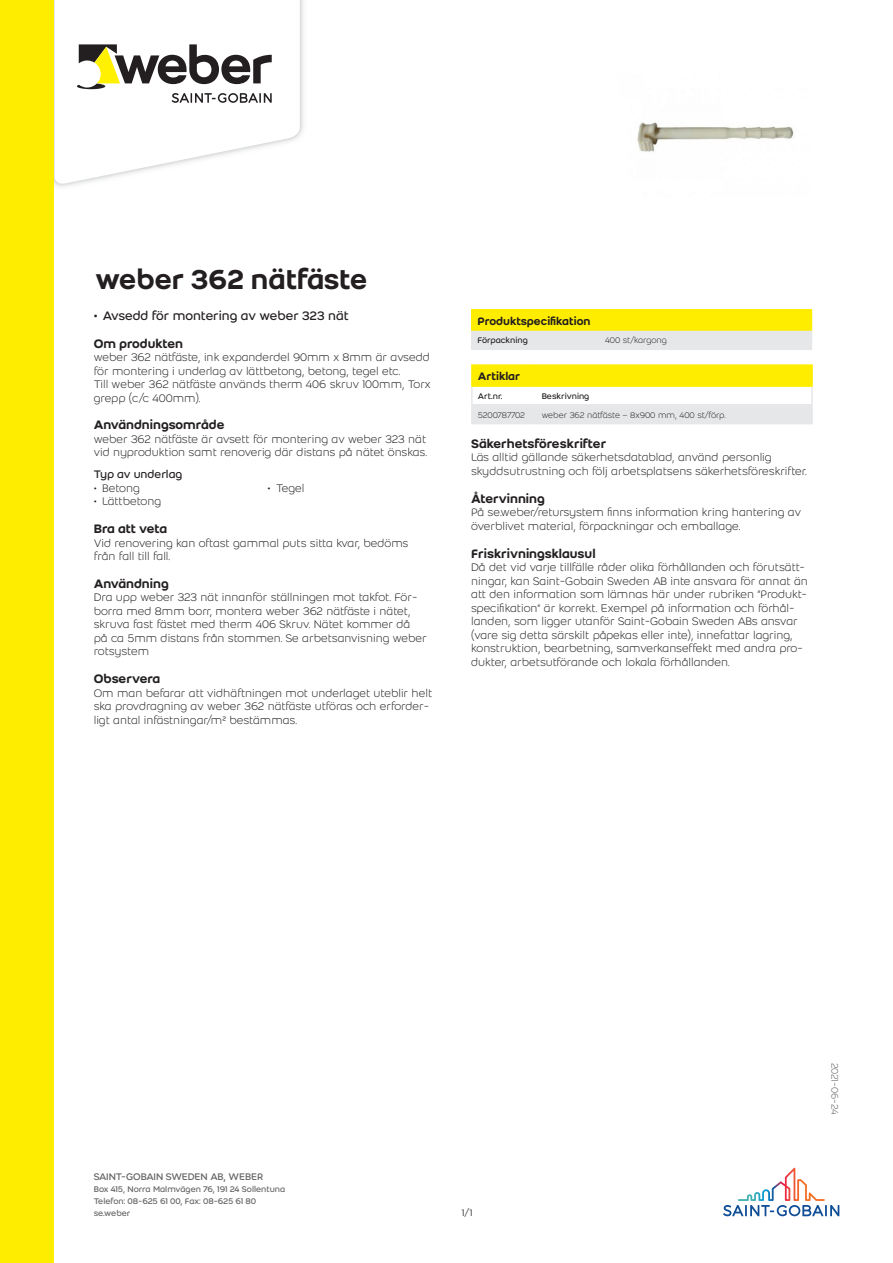
<style>
.page{position:relative;width:893px;height:1263px;background:#fff}
.page>*{position:absolute;margin:0;border:0;box-sizing:border-box;transform-origin:0 0}
.Product_name{font:500 30px "Weber";letter-spacing:-.01em;color:#231f20}
.Second_header{font:500 13.5px "Weber";color:#231f20}
.t1{font:13.5px "Weber";color:#231f20}
.Second_header-2{font:500 13.5px "Weber";letter-spacing:-.02em;color:#231f20}
.Body_text{font:300 12px/13.5px "Weber";color:#231f20}
.header_1{font:500 12px "Weber";color:#231f20}
.Second_sub-header{font:12px "Weber";color:#231f20}
.column_header_1_colu{font:500 12px "Weber";color:#231f20}
.t2{font:10.5px "Weber";letter-spacing:-.01em;color:#636366}
.Last_modification_da{font:300 10.5px "Weber";letter-spacing:-.02em;color:#636366}
.t3{font:9px/12px "Weber";letter-spacing:-.005em;color:#636366}
.column_2{font:300 9px "Weber";color:#231f20}
.column_header_2_colu{font:9px "Weber";color:#231f20}
.column_1{font:9px "Weber";color:#231f20}
.column_1-2{font:300 9px "Weber";letter-spacing:-.02em;color:#231f20}
</style>
<div class="page">
<img style="left:54px;top:0;width:250px;height:187px">
<svg style="left:55px;top:0;width:245px;height:186px"></svg>
<svg style="left:77px;top:44px;width:195px;height:59px"></svg>
<div style="left:0;top:0;width:54px;height:1263px;background:#ffed00"></div>
<svg style="left:723px;top:1168px;width:116px;height:48px"></svg>
<hr style="left:471px;top:349px;width:128px;height:1px;background:#e6e7e9">
<svg style="left:471px;top:310px;width:341px;height:39px;background:#f3ea6d"></svg>
<hr style="left:599px;top:349px;width:213px;height:1px;background:#e6e7e9">
<hr style="left:471px;top:364px;width:65px;height:2px;background:#ffed00">
<hr style="left:536px;top:364px;width:277px;height:2px;background:#ffed00">
<svg style="left:471px;top:365px;width:342px;height:58px"></svg>
<hr style="left:471px;top:423px;width:65px;height:1px;background:#e6e7e9">
<hr style="left:536px;top:423px;width:277px;height:1px;background:#e6e7e9">
<img style="left:637px;top:122px;width:157px;height:30px">
<p class="Product_name" style="left:95px;top:257px;width:274px">weber 362 nätfäste</p>
<p class="t1" style="left:94px;top:306px;width:257px">• Avsedd för montering av weber 323 nät</p>
<p class="Second_header" style="left:94px;top:333px;width:91px">Om produkten</p>
<p class="Body_text" style="left:94px;top:350px;width:338px">weber 362 nätfäste, ink expanderdel 90mm x 8mm är avsedd för montering i underlag av lättbetong, betong, tegel etc.<br>Till weber 362 nätfäste används therm 406 skruv 100mm, Torx grepp (c/c 400mm).</p>
<p class="Second_header" style="left:94px;top:415px;width:132px">Användningsområde</p>
<p class="Body_text" style="left:94px;top:432px;width:335px">weber 362 nätfäste är avsett för montering av weber 323 nät vid nyproduktion samt renoverig där distans på nätet önskas.</p>
<p class="Second_sub-header" style="left:94px;top:466px;width:90px">Typ av underlag</p>
<p class="Body_text" style="left:94px;top:481px;width:48px">• Betong</p>
<p class="Body_text" style="left:94px;top:494px;width:69px">• Lättbetong</p>
<p class="Body_text" style="left:268px;top:481px;width:38px">• Tegel</p>
<p class="Second_header-2" style="left:94px;top:519px;width:75px">Bra att veta</p>
<p class="Body_text" style="left:94px;top:536px;width:316px">Vid renovering kan oftast gammal puts sitta kvar, bedöms från fall till fall.</p>
<p class="Second_header" style="left:94px;top:574px;width:77px">Användning</p>
<p class="Body_text" style="left:94px;top:590px;width:334px">Dra upp weber 323 nät innanför ställningen mot takfot. För&shy;borra med 8mm borr, montera weber 362 nätfäste i nätet, skruva fast fästet med therm 406 Skruv. Nätet kommer då på ca 5mm distans från stommen. Se arbetsanvisning weber rotsystem</p>
<p class="Second_header" style="left:94px;top:669px;width:68px">Observera</p>
<p class="Body_text" style="left:94px;top:686px;width:340px">Om man befarar att vidhäftningen mot underlaget uteblir helt ska provdragning av weber 362 nätfäste utföras och erforder&shy;ligt antal infästningar/m² bestämmas.</p>
<p class="header_1" style="left:477px;top:312px;width:114px">Produktspecifikation</p>
<p class="column_1" style="left:477px;top:334px;width:52px">Förpackning</p>
<p class="column_2" style="left:605px;top:334px;width:63px">400 st/kargong</p>
<p class="column_header_1_colu" style="left:478px;top:367px;width:44px">Artiklar</p>
<p class="column_header_2_colu" style="left:478px;top:390px;width:26px">Art.nr.</p>
<p class="column_header_2_colu" style="left:542px;top:390px;width:49px">Beskrivning</p>
<p class="column_1-2" style="left:478px;top:409px;width:49px">5200787702</p>
<p class="column_2" style="left:542px;top:409px;width:185px">weber 362 nätfäste – 8x900 mm, 400 st/förp.</p>
<p class="Second_header" style="left:471px;top:434px;width:137px">Säkerhetsföreskrifter</p>
<p class="Body_text" style="left:471px;top:451px;width:337px">Läs alltid gällande säkerhetsdatablad, använd personlig skyddsutrustning och följ arbetsplatsens säkerhetsföreskrifter.</p>
<p class="Second_header" style="left:471px;top:488px;width:75px">Återvinning</p>
<p class="Body_text" style="left:471px;top:505px;width:331px">På se.weber/retursystem finns information kring hantering av överblivet material, förpackningar och emballage.</p>
<p class="Second_header" style="left:471px;top:543px;width:126px">Friskrivningsklausul</p>
<p class="Body_text" style="left:471px;top:560px;width:338px">Då det vid varje tillfälle råder olika förhållanden och förutsätt&shy;ningar, kan Saint-Gobain Sweden AB inte ansvara för annat än att den information som lämnas här under rubriken ”Produkt&shy;specifikation” är korrekt. Exempel på information och förhål&shy;landen, som ligger utanför Saint-Gobain Sweden ABs ansvar (vare sig detta särskilt påpekas eller inte), innefattar lagring, konstruktion, bearbetning, samverkanseffekt med andra pro&shy;dukter, arbetsutförande och lokala förhållanden.</p>
<p class="t2" style="left:94px;top:1169px;width:171px">SAINT-GOBAIN SWEDEN AB, WEBER</p>
<p class="t3" style="left:94px;top:1183px;width:193px">Box 415, Norra Malmvägen 76, 191 24 Sollentuna<br>Telefon: 08-625 61 00, Fax: 08-625 61 80 se.weber</p>
<p class="t2" style="left:462px;top:1205px;width:12px">1/1</p>
<p class="Last_modification_da" style="left:842px;top:1062px;width:53px;rotate:90deg">2021-06-24</p>
</div>
